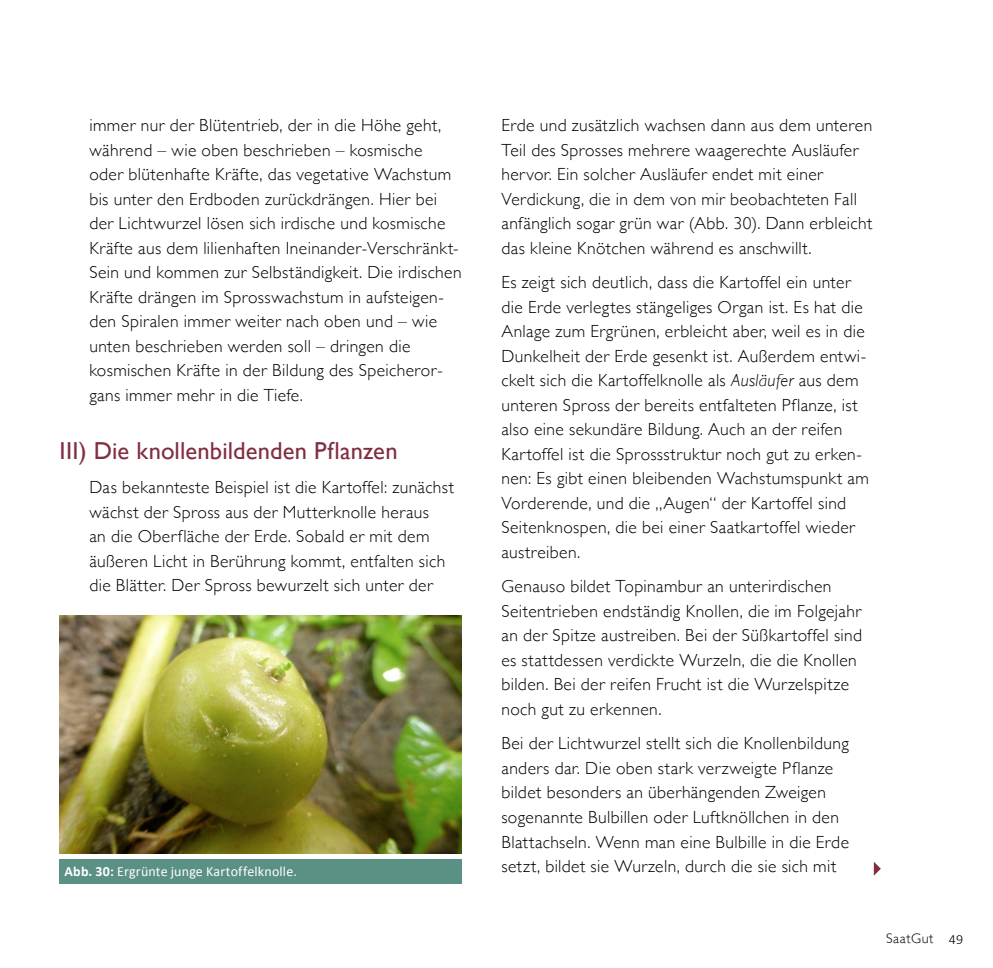
<style>
.page{position:relative;width:993px;height:968px;background:#fff}
.page>*{position:absolute;margin:0;border:0;box-sizing:border-box;transform-origin:0 0}
.sub{font:24.5px "Gill Sans";letter-spacing:.005em;color:#812e41}
.fließ{font:300 17.5px/24.5px "Gill Sans";letter-spacing:.02em;color:#000}
.t1{font:14px "Calibri";letter-spacing:.01em;color:#fff}
.t2{font:300 14px "Gill Sans";letter-spacing:.035em;color:#000}
.s1{font-weight:700}
.s2{font-style:italic}
.s3{font-family:"Calibri"}
</style>
<div class="page">
<svg style="left:873px;top:862px;width:7px;height:13px"></svg>
<img style="left:60px;top:615px;width:401px;height:238px">
<div style="left:60px;top:858px;width:401px;height:25px;background:#5b9085"></div>
<p class="fließ" style="left:89px;top:112px;width:373px">immer nur der Blütentrieb, der in die Höhe geht, während – wie oben beschrieben – kosmische<br>oder blütenhafte Kräfte, das vegetative Wachstum bis unter den Erdboden zurückdrängen. Hier bei der Lichtwurzel lösen sich irdische und kosmische Kräfte aus dem lilienhaften Ineinander-Verschränkt-Sein und kommen zur Selbständigkeit. Die irdischen Kräfte drängen im Sprosswachstum in aufsteigen&shy;den Spiralen immer weiter nach oben und – wie unten beschrieben werden soll – dringen die kosmischen Kräfte in der Bildung des Speicheror&shy;gans immer mehr in die Tiefe.</p>
<p class="sub" style="left:60px;top:436px;width:339px">III) Die knollenbildenden Pflanzen</p>
<p class="fließ" style="left:89px;top:474px;width:366px">Das bekannteste Beispiel ist die Kartoffel: zunächst wächst der Spross aus der Mutterknolle heraus<br>an die Oberfläche der Erde. Sobald er mit dem äußeren Licht in Berührung kommt, entfalten sich die Blätter. Der Spross bewurzelt sich unter der</p>
<p class="t1" style="left:64px;top:861px;width:234px"><span class="s1">Abb. 30:</span> Ergrünte junge Kartoffelknolle.</p>
<p class="fließ" style="left:501px;top:112px;width:372px">Erde und zusätzlich wachsen dann aus dem unteren Teil des Sprosses mehrere waagerechte Ausläufer hervor. Ein solcher Ausläufer endet mit einer Verdickung, die in dem von mir beobachteten Fall anfänglich sogar grün war (Abb. 30). Dann erbleicht das kleine Knötchen während es anschwillt.</p>
<p class="fließ" style="left:501px;top:269px;width:369px">Es zeigt sich deutlich, dass die Kartoffel ein unter die Erde verlegtes stängeliges Organ ist. Es hat die Anlage zum Ergrünen, erbleicht aber, weil es in die Dunkelheit der Erde gesenkt ist. Außerdem entwi&shy;ckelt sich die Kartoffelknolle als <span class="s2">Ausläufer</span> aus dem unteren Spross der bereits entfalteten Pflanze, ist also eine sekundäre Bildung. Auch an der reifen Kartoffel ist die Sprossstruktur noch gut zu erken&shy;nen: Es gibt einen bleibenden Wachstumspunkt am Vorderende, und die „Augen“ der Kartoffel sind Seitenknospen, die bei einer Saatkartoffel wieder austreiben.</p>
<p class="fließ" style="left:501px;top:573px;width:362px">Genauso bildet Topinambur an unterirdischen Seitentrieben endständig Knollen, die im Folgejahr an der Spitze austreiben. Bei der Süßkartoffel sind es stattdessen verdickte Wurzeln, die die Knollen bilden. Bei der reifen Frucht ist die Wurzelspitze noch gut zu erkennen.</p>
<p class="fließ" style="left:501px;top:730px;width:349px">Bei der Lichtwurzel stellt sich die Knollenbildung anders dar. Die oben stark verzweigte Pflanze bildet besonders an überhängenden Zweigen sogenannte Bulbillen oder Luftknöllchen in den Blattachseln. Wenn man eine Bulbille in die Erde setzt, bildet sie Wurzeln, durch die sie sich mit</p>
<p class="t2" style="left:885px;top:927px;width:78px">SaatGut <span class="s3">49</span></p>
</div>
